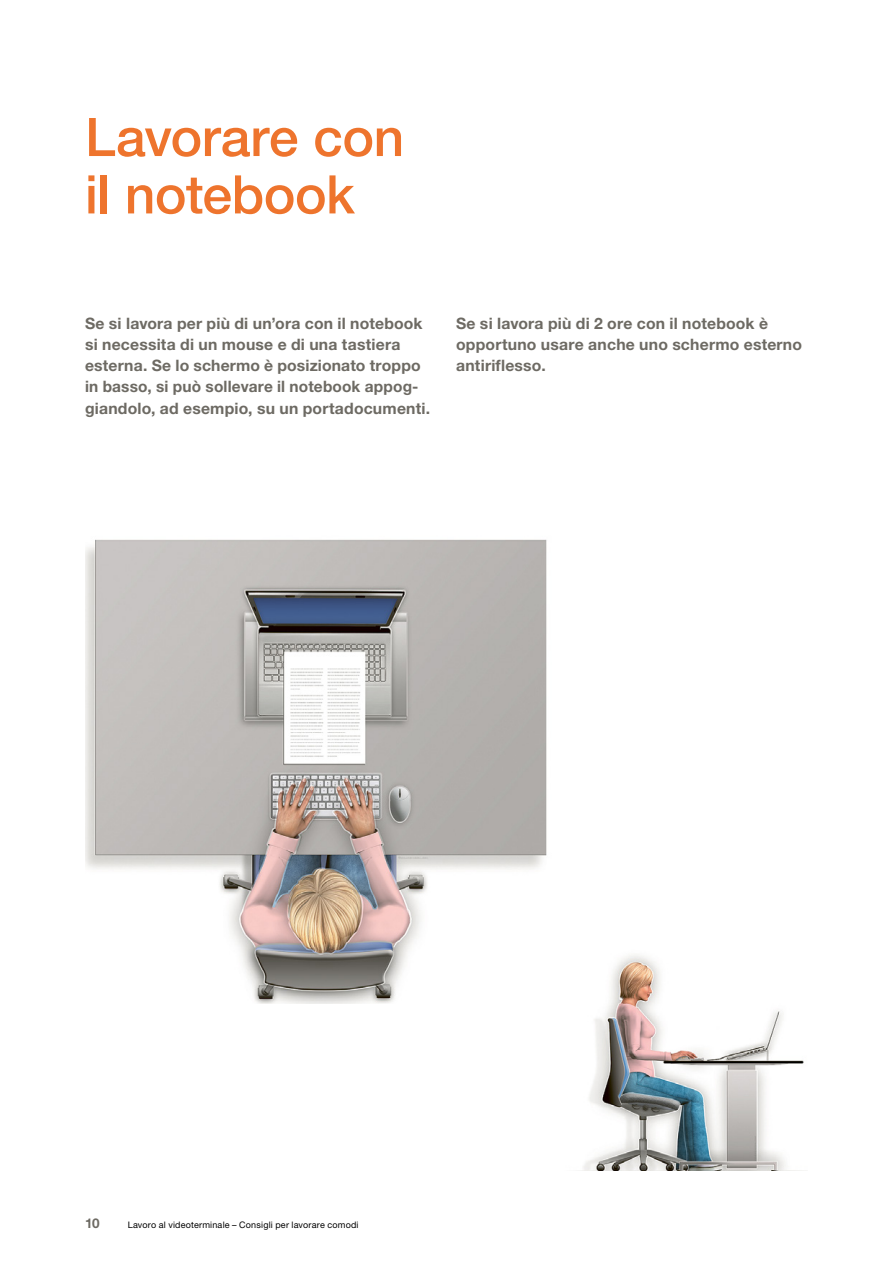
<style>
.page{position:relative;width:893px;height:1263px;background:#fff}
.page>*{position:absolute;margin:0;border:0;box-sizing:border-box;transform-origin:0 0}
.t1{font:500 53.25px/57.4px "Helvetica Neue LT Std";letter-spacing:-.01em;color:#ee742d}
.t2{font:700 15.75px/21.3px "Helvetica Neue LT Std";letter-spacing:.01em;color:#6d6a63}
.t3{font:700 13.5px "Helvetica Neue LT Std";color:#6d6a63}
.t4{font:9px "Helvetica Neue LT Std";letter-spacing:.025em;color:#000}
</style>
<div class="page">
<img style="left:583px;top:955px;width:221px;height:215px">
<img style="left:85px;top:539px;width:462px;height:465px">
<h1 class="t1" style="left:85px;top:108px;width:321px">Lavorare con il notebook</h1>
<p class="t2" style="left:85px;top:312px;width:347px">Se si lavora per più di un’ora con il notebook si necessita di un mouse e di una tastiera esterna. Se lo schermo è posizionato troppo in basso, si può sollevare il notebook appog&shy;giandolo, ad esempio, su un portadocumenti.</p>
<p class="t2" style="left:456px;top:312px;width:348px">Se si lavora più di 2 ore con il notebook è opportuno usare anche uno schermo esterno antiriflesso.</p>
<p class="t3" style="left:85px;top:1215px;width:16px">10</p>
<p class="t4" style="left:128px;top:1219px;width:232px">Lavoro al videoterminale – Consigli per lavorare comodi</p>
</div>
